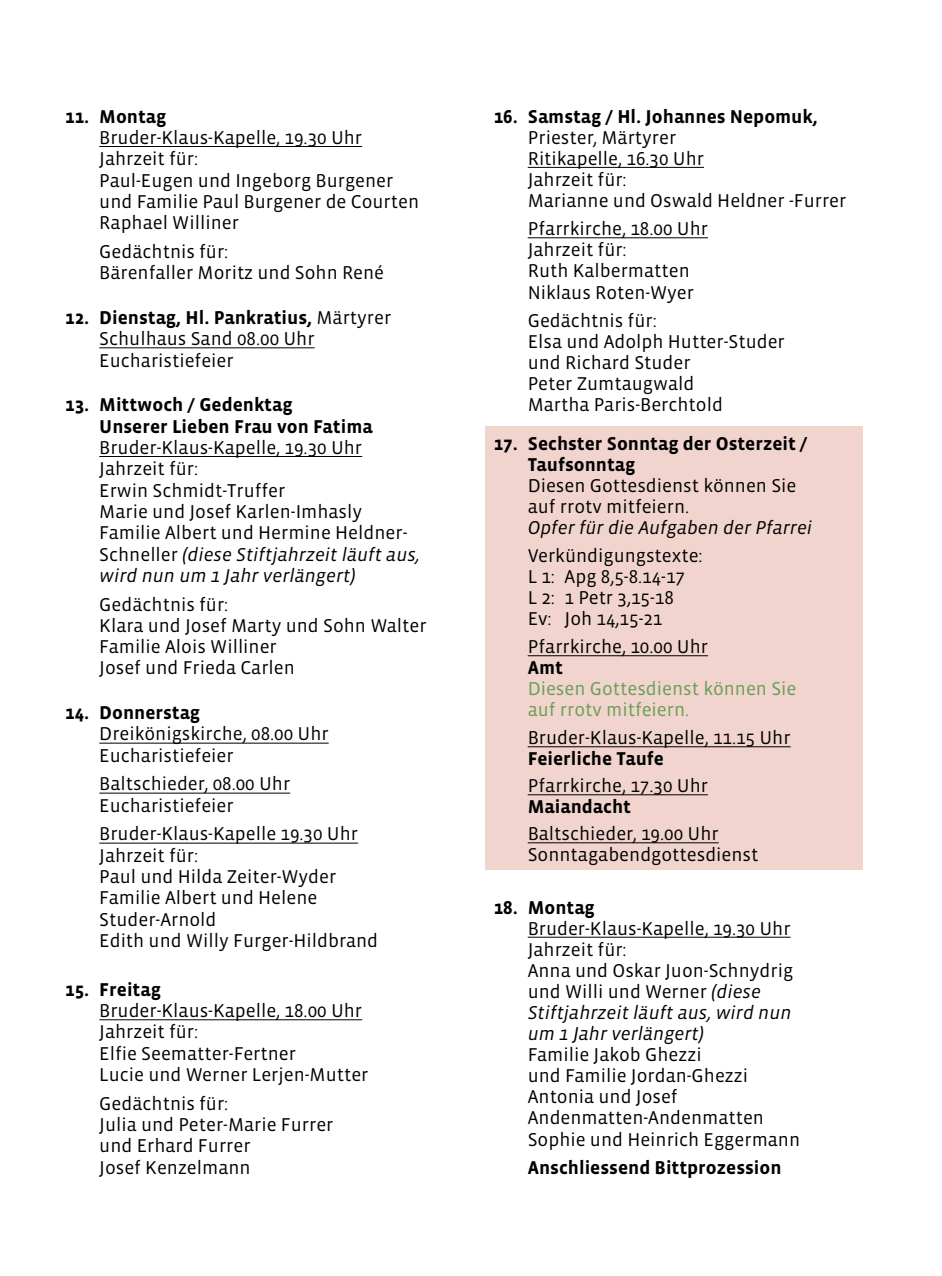
<style>
.page{position:relative;width:942px;height:1276px;background:#fff}
.page>*{position:absolute;margin:0;border:0;box-sizing:border-box;transform-origin:0 0}
.t1{font:19px/21.4px "Vista Sans";color:#000}
.t2{font:700 19px/21.4px "Vista Sans";color:#000}
.t3{font:19px/21px "Vista Sans";color:#699e55}
.t4{font:italic 19px "Vista Sans";color:#000}
.s1{font-weight:700}
.s2{font-style:italic}
</style>
<div class="page">
<hr style="left:99px;top:146px;width:263px;height:1px;background:#000">
<hr style="left:99px;top:347px;width:215px;height:1px;background:#000">
<hr style="left:99px;top:456px;width:263px;height:1px;background:#000">
<hr style="left:99px;top:743px;width:229px;height:1px;background:#000">
<hr style="left:99px;top:793px;width:191px;height:1px;background:#000">
<hr style="left:99px;top:843px;width:259px;height:1px;background:#000">
<hr style="left:99px;top:1019px;width:263px;height:1px;background:#000">
<hr style="left:527px;top:167px;width:176px;height:1px;background:#000">
<hr style="left:527px;top:237px;width:180px;height:1px;background:#000">
<hr style="left:527px;top:937px;width:263px;height:1px;background:#000">
<div style="left:485px;top:427px;width:377px;height:443px;background:#f0d4cd"></div>
<hr style="left:527px;top:655px;width:180px;height:1px;background:#000">
<hr style="left:527px;top:746px;width:263px;height:1px;background:#000">
<hr style="left:527px;top:794px;width:180px;height:1px;background:#000">
<hr style="left:527px;top:842px;width:191px;height:1px;background:#000">
<p class="t2" style="left:65px;top:106px;width:102px">11. Montag</p>
<p class="t1" style="left:99px;top:127px;width:321px">Bruder-Klaus-Kapelle, 19.30 Uhr<br>Jahrzeit für:<br>Paul-Eugen und Ingeborg Burgener und Familie Paul Burgener de Courten<br>Raphael Williner</p>
<p class="t1" style="left:99px;top:241px;width:286px">Gedächtnis für:<br>Bärenfaller Moritz und Sohn René</p>
<p class="t1" style="left:99px;top:307px;width:293px;text-indent:-34px"><span class="s1">12. Dienstag, Hl. Pankratius,</span> Märtyrer<br>Schulhaus Sand 08.00 Uhr<br>Eucharistiefeier</p>
<p class="t2" style="left:99px;top:394px;width:275px;text-indent:-34px">13. Mittwoch / Gedenktag<br>Unserer Lieben Frau von Fatima</p>
<p class="t1" style="left:99px;top:437px;width:322px">Bruder-Klaus-Kapelle, 19.30 Uhr<br>Jahrzeit für:<br>Erwin Schmidt-Truffer<br>Marie und Josef Karlen-Imhasly<br>Familie Albert und Hermine Heldner-<br>Schneller <span class="s2">(diese Stiftjahrzeit läuft aus, wird nun um 1 Jahr verlängert)</span></p>
<p class="t1" style="left:99px;top:594px;width:329px">Gedächtnis für:<br>Klara und Josef Marty und Sohn Walter<br>Familie Alois Williner<br>Josef und Frieda Carlen</p>
<p class="t2" style="left:65px;top:702px;width:136px">14. Donnerstag</p>
<p class="t1" style="left:99px;top:724px;width:231px">Dreikönigskirche, 08.00 Uhr<br>Eucharistiefeier</p>
<p class="t1" style="left:99px;top:774px;width:192px">Baltschieder, 08.00 Uhr<br>Eucharistiefeier</p>
<p class="t1" style="left:99px;top:823px;width:280px">Bruder-Klaus-Kapelle 19.30 Uhr<br>Jahrzeit für:<br>Paul und Hilda Zeiter-Wyder<br>Familie Albert und Helene<br>Studer-Arnold<br>Edith und Willy Furger-Hildbrand</p>
<p class="t2" style="left:65px;top:979px;width:97px">15. Freitag</p>
<p class="t1" style="left:99px;top:1000px;width:270px">Bruder-Klaus-Kapelle, 18.00 Uhr<br>Jahrzeit für:<br>Elfie Seematter-Fertner<br>Lucie und Werner Lerjen-Mutter</p>
<p class="t1" style="left:99px;top:1093px;width:235px">Gedächtnis für:<br>Julia und Peter-Marie Furrer und Erhard Furrer<br>Josef Kenzelmann</p>
<p class="t2" style="left:493px;top:106px;width:325px">16. Samstag / Hl. Johannes Nepomuk,</p>
<p class="t1" style="left:527px;top:127px;width:320px">Priester, Märtyrer<br>Ritikapelle, 16.30 Uhr<br>Jahrzeit für:<br>Marianne und Oswald Heldner -Furrer</p>
<p class="t1" style="left:527px;top:219px;width:182px">Pfarrkirche, 18.00 Uhr<br>Jahrzeit für:<br>Ruth Kalbermatten<br>Niklaus Roten-Wyer</p>
<p class="t1" style="left:527px;top:310px;width:258px">Gedächtnis für:<br>Elsa und Adolph Hutter-Studer und Richard Studer<br>Peter Zumtaugwald<br>Martha Paris-Berchtold</p>
<p class="t2" style="left:527px;top:434px;width:281px;text-indent:-34px">17. Sechster Sonntag der Osterzeit /<br>Taufsonntag</p>
<p class="t1" style="left:527px;top:476px;width:270px">Diesen Gottesdienst können Sie auf rrotv mitfeiern.</p>
<p class="t4" style="left:527px;top:518px;width:286px">Opfer für die Aufgaben der Pfarrei</p>
<p class="t1" style="left:527px;top:546px;width:176px">Verkündigungstexte:<br>L 1: Apg 8,5-8.14-17<br>L 2: 1 Petr 3,15-18<br>Ev: Joh 14,15-21</p>
<p class="t1" style="left:527px;top:636px;width:182px">Pfarrkirche, 10.00 Uhr</p>
<p class="t2" style="left:527px;top:657px;width:37px">Amt</p>
<p class="t3" style="left:527px;top:679px;width:270px">Diesen Gottesdienst können Sie auf rrotv mitfeiern.</p>
<p class="t1" style="left:527px;top:727px;width:264px">Bruder-Klaus-Kapelle, 11.15 Uhr</p>
<p class="t2" style="left:527px;top:748px;width:138px">Feierliche Taufe</p>
<p class="t1" style="left:527px;top:775px;width:182px">Pfarrkirche, 17.30 Uhr</p>
<p class="t2" style="left:527px;top:796px;width:105px">Maiandacht</p>
<p class="t1" style="left:527px;top:823px;width:232px">Baltschieder, 19.00 Uhr<br>Sonntagabendgottesdienst</p>
<p class="t2" style="left:493px;top:897px;width:102px">18. Montag</p>
<p class="t1" style="left:527px;top:918px;width:267px">Bruder-Klaus-Kapelle, 19.30 Uhr<br>Jahrzeit für:<br>Anna und Oskar Juon-Schnydrig und Willi und Werner <span class="s2">(diese<br>Stiftjahrzeit läuft aus, wird nun um 1 Jahr verlängert)</span></p>
<p class="t1" style="left:527px;top:1044px;width:274px">Familie Jakob Ghezzi<br>und Familie Jordan-Ghezzi<br>Antonia und Josef<br>Andenmatten-Andenmatten<br>Sophie und Heinrich Eggermann</p>
<p class="t2" style="left:527px;top:1157px;width:255px">Anschliessend Bittprozession</p>
</div>
